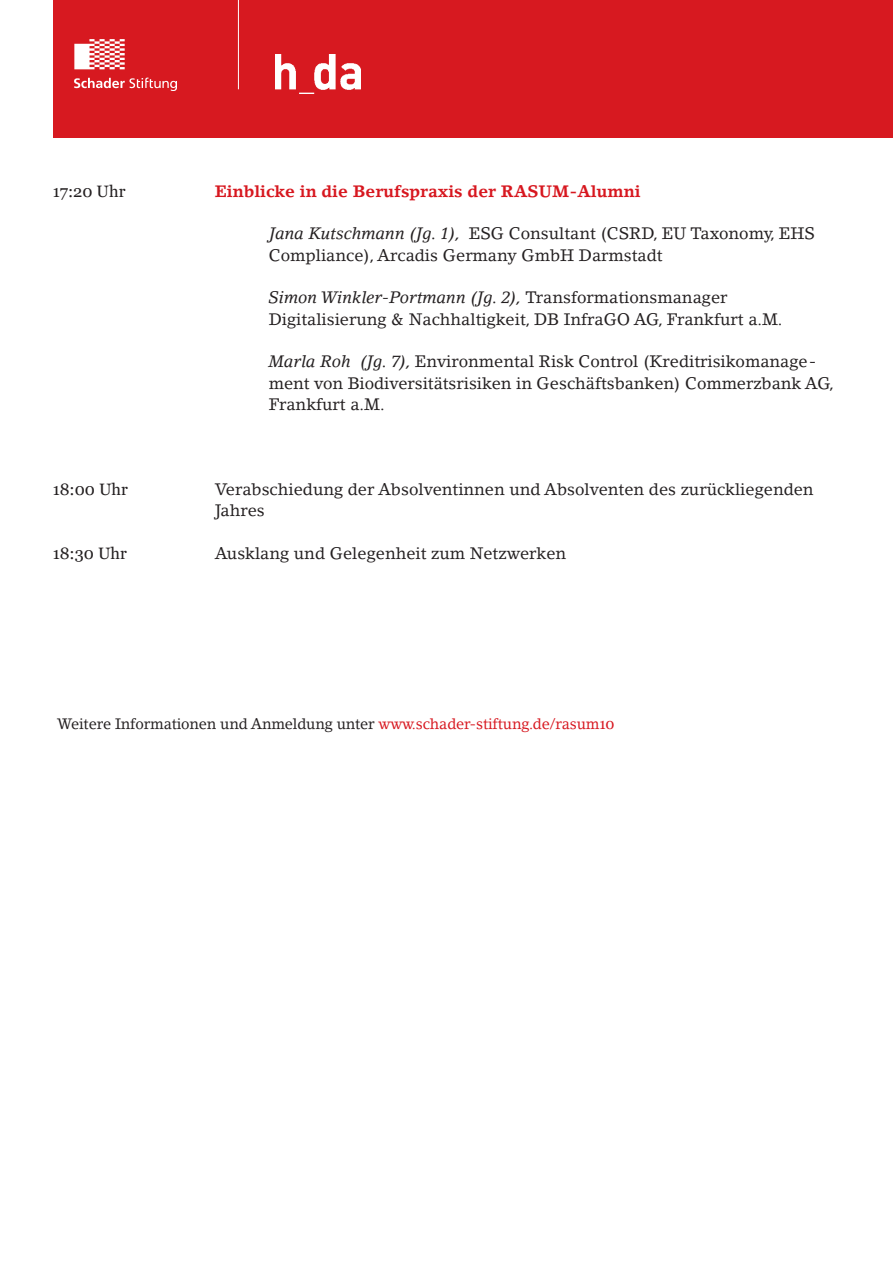
<style>
.page{position:relative;width:893px;height:1263px;background:#fff}
.page>*{position:absolute;margin:0;border:0;box-sizing:border-box;transform-origin:0 0}
.Aufzählungszeichen{font:16.5px/21.3px "Lino Letter Std";color:#231f20}
.Aufzählungszeichen-2{font:italic 16.5px "Lino Letter Std";color:#231f20}
.Aufzählungszeichen-3{font:700 16.5px "Lino Letter Std";color:#d7171f}
.Aufzählungszeichen-4{font:16.5px "Georgia";color:#231f20}
.Aufzählungszeichen-5{font:15px "Lino Letter Std";letter-spacing:-.01em;color:#231f20}
.s1{font-style:italic}
.s2{font-style:normal}
.s3{color:#d7171f}
.s4{font-family:"Georgia";color:#d7171f}
</style>
<div class="page">
<div style="left:54px;top:0;width:839px;height:138px;background:#d71920"></div>
<img style="left:74px;top:39px;width:102px;height:51px">
<hr style="left:238px;top:0;width:1px;height:89px;background:#fff">
<img style="left:275px;top:55px;width:86px;height:38px">
<p class="Aufzählungszeichen-4" style="left:53px;top:181px;width:74px">17:20 Uhr</p>
<p class="Aufzählungszeichen-3" style="left:215px;top:181px;width:427px">Einblicke in die Berufspraxis der RASUM-Alumni</p>
<p class="Aufzählungszeichen" style="left:269px;top:223px;width:548px"><span class="s1">Jana Kutschmann (Jg. 1),</span> ESG Consultant (CSRD, EU Taxonomy, EHS<br>Compliance), Arcadis Germany GmbH Darmstadt</p>
<p class="Aufzählungszeichen-2" style="left:269px;top:287px;width:460px">Simon Winkler-Portmann (Jg. 2), <span class="s2">Transformationsmanager</span></p>
<p class="Aufzählungszeichen" style="left:269px;top:308px;width:515px">Digitalisierung &amp; Nachhaltigkeit, DB InfraGO AG, Frankfurt a.M.</p>
<p class="Aufzählungszeichen" style="left:269px;top:351px;width:567px"><span class="s1">Marla Roh (Jg. 7),</span> Environmental Risk Control (Kreditrisikomanage&shy;ment von Biodiversitätsrisiken in Geschäftsbanken) Commerzbank AG,<br>Frankfurt a.M.</p>
<p class="Aufzählungszeichen-4" style="left:53px;top:479px;width:77px">18:00 Uhr</p>
<p class="Aufzählungszeichen" style="left:215px;top:478px;width:600px">Verabschiedung der Absolventinnen und Absolventen des zurückliegenden<br>Jahres</p>
<p class="Aufzählungszeichen-4" style="left:53px;top:543px;width:76px">18:30 Uhr</p>
<p class="Aufzählungszeichen" style="left:215px;top:542px;width:353px">Ausklang und Gelegenheit zum Netzwerken</p>
<p class="Aufzählungszeichen-5" style="left:57px;top:715px;width:559px">Weitere Informationen und Anmeldung unter <span class="s3">www.schader-stiftung.de/rasum</span><span class="s4">10</span></p>
</div>
